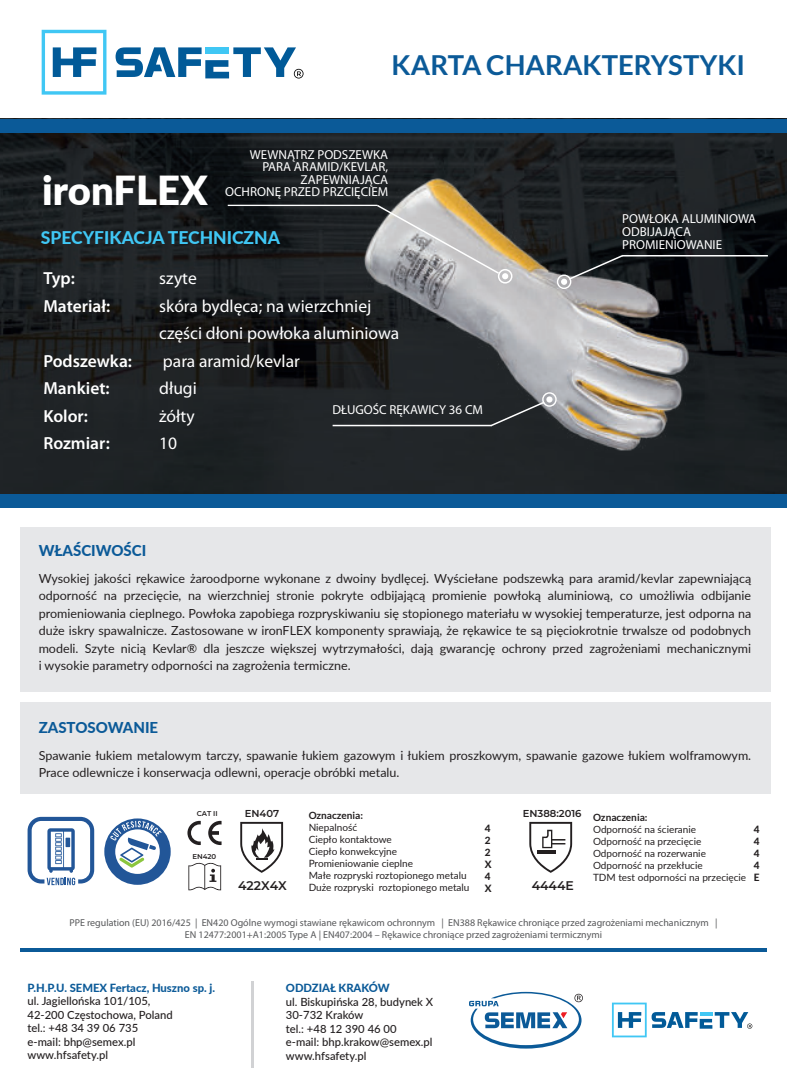
<style>
.page{position:relative;width:787px;height:1092px;background:#fff}
.page>*{position:absolute;margin:0;border:0;box-sizing:border-box;transform-origin:0 0}
.t1{font:900 40px "Lato";color:#fff}
.t2{font:700 27.5px "Lato";color:#0b5a98}
.t3{font:17.5px/27.5px "Myriad Pro";color:#fff}
.t4{font:600 17.5px/27.5px "Myriad Pro";color:#fff}
.t5{font:800 17.5px "Lato";color:#40c7f4}
.t6{font:800 15px "Lato";color:#0b5a98}
.t7{font:13px/12.5px "Myriad Pro";color:#fff}
.t8{font:12.5px/17.5px "Lato";color:#231f20;text-align:justify}
.t9{font:600 12.5px "Montserrat";color:#231f20}
.t10{font:500 11.25px/13.5px "Lato";color:#231f20}
.t11{font:800 11.25px "Lato";color:#0b5a98}
.t12{font:10px/12px "Lato";color:#231f20}
.t13{font:10px/12px "Myriad Pro";color:#57585a;text-align:center}
.t14{font:700 10px "Lato";color:#231f20}
.t15{font:600 10px "Montserrat";color:#231f20}
.t16{font:800 10px/12px "Lato";color:#231f20;text-align:justify}
.t17{font:600 7px "Montserrat";color:#231f20}
</style>
<div class="page">
<img style="left:0;top:133px;width:786px;height:361px">
<img style="left:296px;top:159px;width:463px;height:308px">
<hr style="left:251px;top:981px;width:3px;height:86px;background:#d1d2d4">
<hr style="left:21px;top:948px;width:746px;height:3px;background:#0b5a98">
<svg style="left:188px;top:862px;width:33px;height:28px"></svg>
<svg style="left:469px;top:991px;width:114px;height:57px"></svg>
<svg style="left:612px;top:1002px;width:140px;height:35px"></svg>
<div style="left:557px;top:274px;width:14px;height:15px;border:1px solid #fff;border-radius:50%"></div>
<svg style="left:561px;top:253px;width:64px;height:32px;background:#424547"></svg>
<hr style="left:622px;top:255px;width:146px;height:1px;background:#fff">
<div style="left:498px;top:269px;width:14px;height:14px;border:2px solid #fff;border-radius:50%"></div>
<svg style="left:375px;top:203px;width:133px;height:76px;background:#b1aba1"></svg>
<hr style="left:228px;top:205px;width:149px;height:1px;background:#fff">
<div style="left:0;top:494px;width:787px;height:13px;background:#0b5a98"></div>
<div style="left:0;top:119px;width:787px;height:14px;background:#0b5a98"></div>
<svg style="left:42px;top:30px;width:64px;height:65px"></svg>
<svg style="left:116px;top:47px;width:187px;height:31px"></svg>
<div style="left:20px;top:528px;width:750px;height:164px;background:#e6e7e9"></div>
<div style="left:20px;top:702px;width:750px;height:91px;background:#e6e7e9"></div>
<svg style="left:28px;top:816px;width:66px;height:69px"></svg>
<svg style="left:187px;top:820px;width:14px;height:25px"></svg>
<svg style="left:208px;top:820px;width:13px;height:25px"></svg>
<svg style="left:529px;top:821px;width:43px;height:51px"></svg>
<hr style="left:537px;top:850px;width:19px;height:3px;background:#231f20">
<div style="left:542px;top:392px;width:14px;height:15px;border:1px solid #fff;border-radius:50%"></div>
<svg style="left:489px;top:396px;width:63px;height:31px;background:#393c3f"></svg>
<hr style="left:332px;top:425px;width:159px;height:1px;background:#fff">
<svg style="left:240px;top:821px;width:43px;height:51px"></svg>
<div style="left:104px;top:818px;width:67px;height:66px;background:#225698;border-radius:50%"></div>
<div style="left:115px;top:829px;width:45px;height:44px;background:#fff;border-radius:50%"></div>
<svg style="left:110px;top:820px;width:52px;height:48px"></svg>
<h2 class="t2" style="left:391px;top:50px;width:355px">KARTA CHARAKTERYSTYKI</h2>
<h1 class="t1" style="left:42px;top:168px;width:167px">ironFLEX</h1>
<p class="t7" style="left:225px;top:149px;width:165px;text-align:right">WEWNĄTRZ PODSZEWKA<br>PARA ARAMID/KEVLAR,<br>ZAPEWNIAJĄCA<br>OCHRONĘ PRZED PRZCIĘCIEM</p>
<h3 class="t5" style="left:41px;top:227px;width:241px">SPECYFIKACJA TECHNICZNA</h3>
<h3 class="t4" style="left:43px;top:266px;width:68px">Typ:<br>Materiał:</h3>
<h3 class="t3" style="left:159px;top:265px;width:242px">szyte<br>skóra bydlęca; na wierzchniej części dłoni powłoka aluminiowa para aramid/kevlar<br>długi<br>żółty<br>10</h3>
<h3 class="t4" style="left:43px;top:349px;width:90px">Podszewka:<br>Mankiet:<br>Kolor:<br>Rozmiar:</h3>
<p class="t7" style="left:332px;top:404px;width:152px">DŁUGOŚC RĘKAWICY 36 CM</p>
<p class="t6" style="left:39px;top:541px;width:109px">WŁAŚCIWOŚCI</p>
<p class="t7" style="left:622px;top:213px;width:135px">POWŁOKA ALUMINIOWA<br>ODBIJAJĄCA<br>PROMIENIOWANIE</p>
<p class="t8" style="left:39px;top:570px;width:714px">Wysokiej jakości rękawice żaroodporne wykonane z dwoiny bydlęcej. Wyściełane podszewką para aramid/kevlar zapewniającą odporność na przecięcie, na wierzchniej stronie pokryte odbijającą promienie powłoką aluminiową, co umożliwia odbijanie promieniowania cieplnego. Powłoka zapobiega rozpryskiwaniu się stopionego materiału w wysokiej temperaturze, jest odporna na duże iskry spawalnicze. Zastosowane w ironFLEX komponenty sprawiają, że rękawice te są pięciokrotnie trwalsze od podobnych modeli. Szyte nicią Kevlar® dla jeszcze większej wytrzymałości, dają gwarancję ochrony przed zagrożeniami mechanicznymi i wysokie parametry odporności na zagrożenia termiczne.</p>
<p class="t6" style="left:39px;top:718px;width:121px">ZASTOSOWANIE</p>
<p class="t8" style="left:39px;top:747px;width:714px">Spawanie łukiem metalowym tarczy, spawanie łukiem gazowym i łukiem proszkowym, spawanie gazowe łukiem wolframowym.<br>Prace odlewnicze i konserwacja odlewni, operacje obróbki metalu.</p>
<p class="t17" style="left:197px;top:809px;width:22px">CAT II</p>
<p class="t17" style="left:192px;top:852px;width:25px">EN420</p>
<p class="t15" style="left:245px;top:807px;width:36px">EN407</p>
<p class="t9" style="left:238px;top:877px;width:50px">422X4X</p>
<p class="t14" style="left:309px;top:809px;width:56px">Oznaczenia:</p>
<p class="t12" style="left:309px;top:822px;width:162px">Niepalność<br>Ciepło kontaktowe<br>Ciepło konwekcyjne<br>Promieniowanie cieplne<br>Małe rozpryski roztopionego metalu<br>Duże rozpryski roztopionego metalu</p>
<p class="t16" style="left:485px;top:821px;width:8px">4<br>2<br>2<br>X 4<br>X</p>
<p class="t15" style="left:522px;top:807px;width:60px">EN388:2016</p>
<p class="t9" style="left:531px;top:877px;width:44px">4444E</p>
<p class="t14" style="left:593px;top:811px;width:56px">Oznaczenia:</p>
<p class="t12" style="left:593px;top:824px;width:155px">Odporność na ścieranie<br>Odporność na przecięcie<br>Odporność na rozerwanie<br>Odporność na przekłucie<br>TDM test odporności na przecięcie</p>
<p class="t16" style="left:754px;top:823px;width:7px">4<br>4<br>4<br>4<br>E</p>
<p class="t13" style="left:69px;top:917px;width:650px">PPE regulation (EU) 2016/425 | EN420 Ogólne wymogi stawiane rękawicom ochronnym | EN388 Rękawice chroniące przed zagrożeniami mechanicznym |<br>EN 12477:2001+A1:2005 Type A | EN407:2004 – Rękawice chroniące przed zagrożeniami termicznymi</p>
<p class="t11" style="left:28px;top:981px;width:189px">P.H.P.U. SEMEX Fertacz, Huszno sp. j.</p>
<p class="t10" style="left:28px;top:995px;width:147px">ul. Jagiellońska 101/105,<br>42-200 Częstochowa, Poland tel.: +48 34 39 06 735 e-mail: bhp@semex.pl www.hfsafety.pl</p>
<p class="t11" style="left:286px;top:981px;width:105px">ODDZIAŁ KRAKÓW</p>
<p class="t10" style="left:286px;top:995px;width:149px">ul. Biskupińska 28, budynek X<br>30-732 Kraków<br>tel.: +48 12 390 46 00<br>e-mail: bhp.krakow@semex.pl www.hfsafety.pl</p>
</div>
